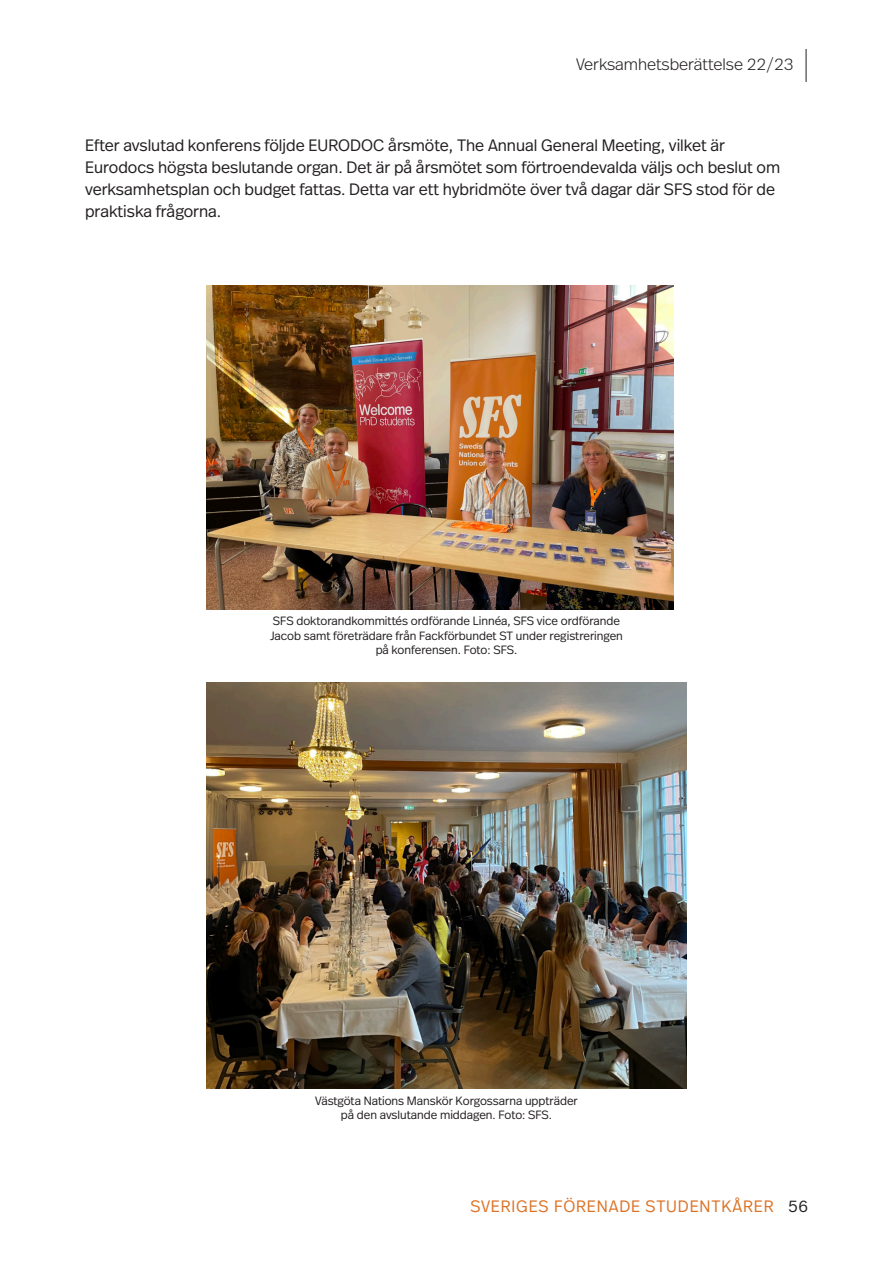
<style>
.page{position:relative;width:893px;height:1263px;background:#fff}
.page>*{position:absolute;margin:0;border:0;box-sizing:border-box;transform-origin:0 0}
.t1{font:300 16.5px/21.8px "Real Head Pro";color:#231f20}
.t2{font:300 16.5px "Real Head Pro";letter-spacing:.05em;color:#dc7226}
.t3{font:300 16.5px "Real Head Pro";color:#231f20}
.Bildtext{font:300 12px/14.4px "Real Head Pro";color:#231f20;text-align:center}
.s1{color:#231f20}
</style>
<div class="page">
<hr style="left:806px;top:49px;width:1px;height:33px;background:#231f20">
<img style="left:207px;top:286px;width:467px;height:324px">
<img style="left:207px;top:682px;width:479px;height:406px">
<p class="t3" style="left:576px;top:53px;width:219px">Verksamhetsberättelse 22/23</p>
<p class="t1" style="left:85px;top:134px;width:697px">Efter avslutad konferens följde EURODOC årsmöte, The Annual General Meeting, vilket är Eurodocs högsta beslutande organ. Det är på årsmötet som förtroendevalda väljs och beslut om verksamhetsplan och budget fattas. Detta var ett hybridmöte över två dagar där SFS stod för de praktiska frågorna.</p>
<p class="Bildtext" style="left:270px;top:614px;width:354px">SFS doktorandkommittés ordförande Linnéa, SFS vice ordförande<br>Jacob samt företrädare från Fackförbundet ST under registreringen på konferensen. Foto: SFS.</p>
<p class="Bildtext" style="left:315px;top:1093px;width:264px">Västgöta Nations Manskör Korgossarna uppträder på den avslutande middagen. Foto: SFS.</p>
<p class="t2" style="left:470px;top:1195px;width:339px">SVERIGES FÖRENADE STUDENTKÅRER <span class="s1">56</span></p>
</div>
